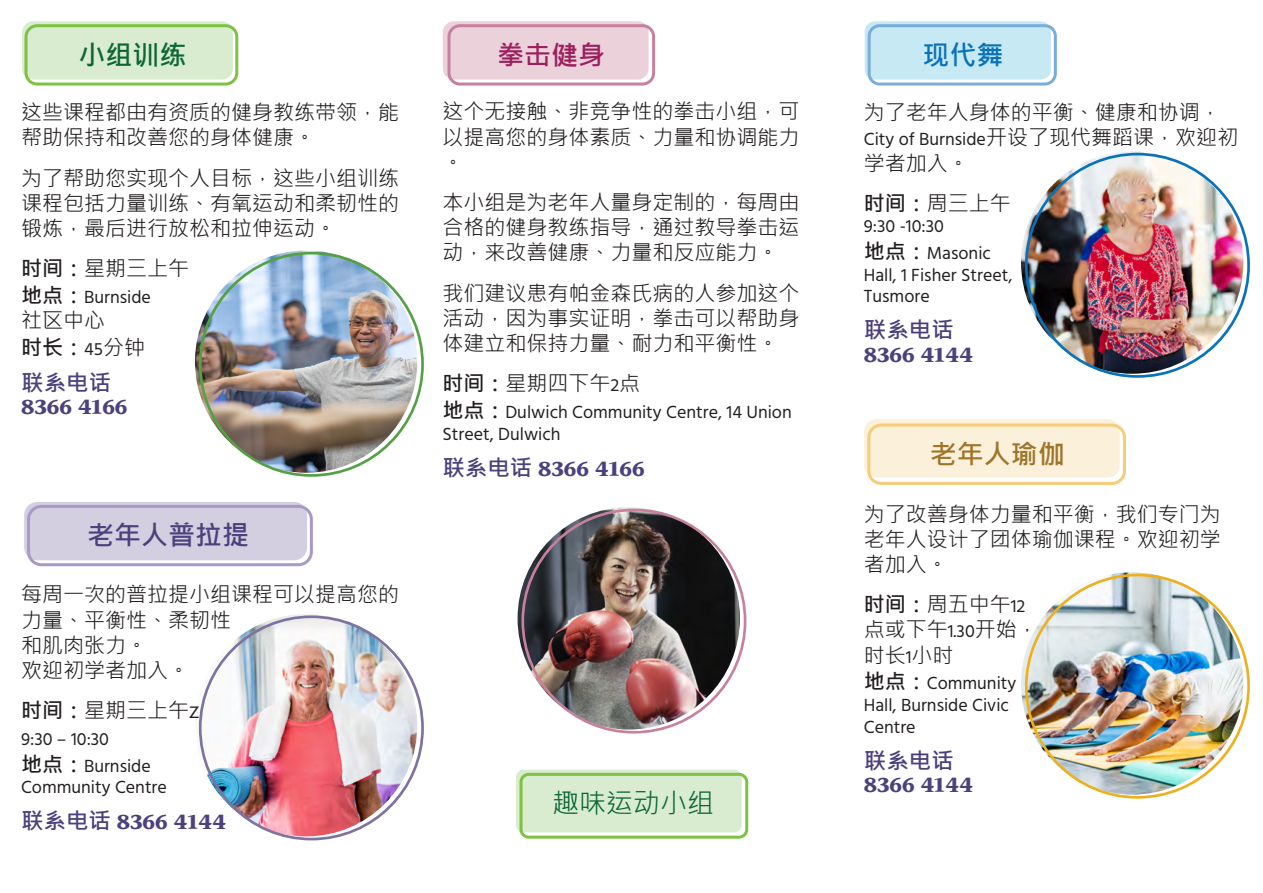
<style>
.page{position:relative;width:1263px;height:893px;background:#fff}
.page>*{position:absolute;margin:0;border:0;box-sizing:border-box;transform-origin:0 0}
.t1{font:27px "Microsoft Jheng Hei UI Regular";color:#0c6638}
.t2{font:27px "Microsoft Jheng Hei UI Bold";color:#4c407d}
.t3{font:27px "Microsoft Jheng Hei UI Bold";color:#9f752a}
.t4{font:27px "Microsoft Jheng Hei UI Bold";color:#0c6638}
.t5{font:27px "Microsoft Jheng Hei UI Bold";color:#9e1f5e}
.t6{font:27px "Microsoft Jheng Hei UI Bold";color:#0872ba}
.t7{font:22.5px "Microsoft Jheng Hei UI Bold";color:#4c407d}
.t8{font:21px/25.2px "Microsoft Jheng Hei UI Regular";color:#231f20;text-align:justify}
.t9{font:21px "Microsoft Jheng Hei UI Bold";color:#231f20}
.t10{font:700 19.5px "Stone Inf";color:#4c407d}
.t11{font:18px/21.6px "Hind";color:#231f20}
.s1{font-family:"Microsoft Jheng Hei UI Bold"}
.s2{font-family:"Microsoft Jheng Hei UI Bold";font-size:21px}
.s3{font-family:"Hind";font-size:18px}
.s4{font-family:"Microsoft Jheng Hei UI Regular"}
.s5{font-family:"Microsoft Jheng Hei UI Bold";font-weight:400;font-size:22.5px}
.s6{font-family:"Microsoft Jheng Hei UI Regular";font-size:21px}
</style>
<div class="page">
<div style="left:516px;top:770px;width:226px;height:62px;background:#daecd0;border-radius:8px"></div>
<div style="left:519px;top:773px;width:229px;height:66px;border:3px solid #7dc241;border-radius:8px"></div>
<img style="left:195px;top:250px;width:222px;height:223px;border-radius:111px">
<img style="left:518px;top:507px;width:222px;height:223px;border-radius:111px">
<img style="left:1021px;top:151px;width:222px;height:223px;border-radius:111px">
<div style="left:865px;top:21px;width:186px;height:59px;background:#c6e9f3;border-radius:11px"></div>
<div style="left:868px;top:24px;width:189px;height:62px;border:3px solid #7baddc;border-radius:11px"></div>
<img style="left:195px;top:614px;width:222px;height:222px;border-radius:111px">
<div style="left:22px;top:21px;width:211px;height:59px;background:#daecd0;border-radius:11px"></div>
<div style="left:25px;top:24px;width:213px;height:62px;border:3px solid #7dc241;border-radius:11px"></div>
<div style="left:24px;top:502px;width:283px;height:58px;background:#d3cee0;border-radius:13px"></div>
<div style="left:27px;top:505px;width:286px;height:61px;border:3px solid #a89ac8;border-radius:13px"></div>
<img style="left:1021px;top:572px;width:222px;height:223px;border-radius:111px">
<div style="left:443px;top:21px;width:206px;height:59px;background:#ead1da;border-radius:11px"></div>
<div style="left:447px;top:24px;width:208px;height:62px;border:3px solid #c7819e;border-radius:11px"></div>
<div style="left:864px;top:419px;width:256px;height:58px;background:#fbf1db;border-radius:12px"></div>
<div style="left:867px;top:424px;width:259px;height:61px;border:3px solid #f5cc78;border-radius:12px"></div>
<p class="t4" style="left:78px;top:38px;width:109px">小组训练</p>
<p class="t8" style="left:21px;top:100px;width:380px">这些课程都由有资质的健身教练带领，能帮助保持和改善您的身体健康。</p>
<p class="t8" style="left:21px;top:165px;width:380px">为了帮助您实现个人目标，这些小组训练课程包括力量训练、有氧运动和柔韧性的锻炼，最后进行放松和拉伸运动。</p>
<p class="t8" style="left:21px;top:256px;width:170px"><span class="s1">时间：</span>星期三上午</p>
<p class="t11" style="left:21px;top:287px;width:131px"><span class="s2">地点：</span>Burnside</p>
<p class="t8" style="left:21px;top:308px;width:85px">社区中心</p>
<p class="t9" style="left:21px;top:334px;width:125px">时长：<span class="s3">45</span><span class="s4">分钟</span></p>
<p class="t7" style="left:21px;top:368px;width:91px">联系电话</p>
<p class="t10" style="left:21px;top:394px;width:108px">8366 4166</p>
<p class="t2" style="left:87px;top:519px;width:164px">老年人普拉提</p>
<p class="t8" style="left:21px;top:582px;width:380px;text-align:left">每周一次的普拉提小组课程可以提高您的力量、平衡性、柔韧性<br>和肌肉张力。<br>欢迎初学者加入。</p>
<p class="t8" style="left:21px;top:698px;width:180px"><span class="s1">时间：</span>星期三上午z</p>
<p class="t11" style="left:21px;top:726px;width:131px;line-height:26.7px">9:30 – 10:30<br><span class="s2">地点：</span>Burnside</p>
<p class="t11" style="left:21px;top:777px;width:147px">Community Centre</p>
<p class="t10" style="left:21px;top:809px;width:206px"><span class="s5">联系电话</span> 8366 4144</p>
<p class="t5" style="left:497px;top:38px;width:109px">拳击健身</p>
<p class="t8" style="left:442px;top:99px;width:358px">这个无接触、非竞争性的拳击小组，可以提高您的身体素质、力量和协调能力。</p>
<p class="t8" style="left:442px;top:190px;width:358px">本小组是为老年人量身定制的，每周由合格的健身教练指导，通过教导拳击运动，来改善健康、力量和反应能力。</p>
<p class="t8" style="left:442px;top:280px;width:358px">我们建议患有帕金森氏病的人参加这个活动，因为事实证明，拳击可以帮助身体建立和保持力量、耐力和平衡性。</p>
<p class="t8" style="left:442px;top:371px;width:199px"><span class="s1">时间：</span>星期四下午<span class="s3">2</span>点</p>
<p class="t11" style="left:442px;top:402px;width:351px"><span class="s2">地点：</span>Dulwich Community Centre, 14 Union<br>Street, Dulwich</p>
<p class="t10" style="left:442px;top:456px;width:204px"><span class="s5">联系电话</span> 8366 4166</p>
<p class="t1" style="left:552px;top:786px;width:163px">趣味运动小组</p>
<p class="t6" style="left:922px;top:38px;width:82px">现代舞</p>
<p class="t8" style="left:864px;top:100px;width:358px">为了老年人身体的平衡、健康和协调，</p>
<p class="t11" style="left:864px;top:130px;width:376px">City of Burnside<span class="s6">开设了现代舞蹈课，欢迎初</span></p>
<p class="t8" style="left:864px;top:143px;width:148px;line-height:40.2px">学者加入。<br><span class="s1">时间：</span>周三上午</p>
<p class="t11" style="left:864px;top:214px;width:129px;line-height:26.7px">9:30 -10:30<br><span class="s2">地点：</span>Masonic</p>
<p class="t11" style="left:864px;top:265px;width:150px">Hall, 1 Fisher Street,<br>Tusmore</p>
<p class="t7" style="left:864px;top:316px;width:91px">联系电话</p>
<p class="t10" style="left:864px;top:342px;width:111px">8366 4144</p>
<p class="t3" style="left:930px;top:437px;width:136px">老年人瑜伽</p>
<p class="t8" style="left:864px;top:501px;width:358px">为了改善身体力量和平衡，我们专门为老年人设计了团体瑜伽课程。欢迎初学者加入。</p>
<p class="t8" style="left:864px;top:592px;width:175px;text-align:left"><span class="s1">时间：</span>周五中午<span class="s3">12</span>点或下午<span class="s3">1.30</span>开始，时长<span class="s3">1</span>小时</p>
<p class="t11" style="left:864px;top:673px;width:154px"><span class="s2">地点：</span>Community<br>Hall, Burnside Civic<br>Centre</p>
<p class="t7" style="left:864px;top:746px;width:91px">联系电话</p>
<p class="t10" style="left:864px;top:772px;width:111px">8366 4144</p>
</div>
